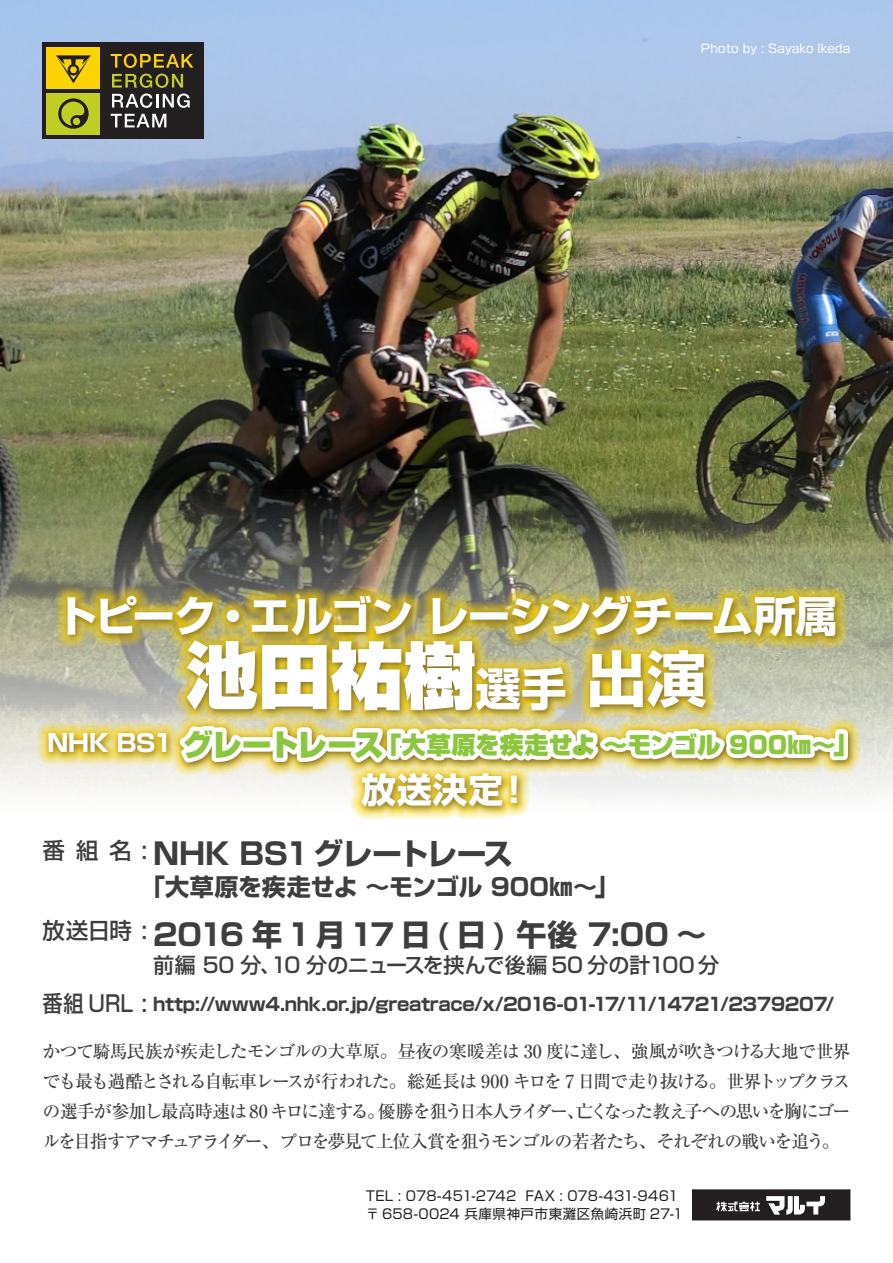
<style>
.page{position:relative;width:893px;height:1263px;background:#fff}
.page>*{position:absolute;margin:0;border:0;box-sizing:border-box;transform-origin:0 0}
.t1{font:900 72px "Shin Go Pro";color:#fff}
.t2{font:700 60px "Shin Go Pro";color:#fff}
.t3{font:700 42px "Shin Go Pro";letter-spacing:-.02em;color:#fff}
.t4{font:700 34.5px "Shin Go Pro";color:#fff}
.t5{font:700 30px "Shin Go Pro";letter-spacing:-.01em;color:#3e3e3f}
.t6{font:900 30px "Shin Go Pro";letter-spacing:-.035em;color:#8bc63e}
.t7{font:700 24px "Shin Go Pro";letter-spacing:-.01em;color:#3e3e3f}
.t8{font:900 24px "Shin Go Pro";letter-spacing:-.005em;color:#8bc63e}
.t9{font:700 24px "Shin Go Pro";letter-spacing:-.005em;color:#fff}
.t10{font:500 22.5px "Shin Go Pro";color:#3e3e3f}
.t11{font:500 22.5px "Shin Go Pro";color:#3e3e3f;scale:.9 1}
.t12{font:500 21px "Shin Go Pro";letter-spacing:-.015em;color:#3e3e3f}
.t13{font:500 18px/30px "Ryumin Pro";letter-spacing:-.075em;color:#3e3e3f;text-align:right}
.t14{font:700 18px "Shin Go Pro";letter-spacing:-.02em;color:#3e3e3f}
.t15{font:500 18px "Ryumin Pro";letter-spacing:-.095em;color:#3e3e3f}
.t16{font:500 18px "Ryumin Pro";letter-spacing:-.055em;color:#3e3e3f}
.t17{font:13.5px/18.3px "Shin Go Pro";letter-spacing:.025em;color:#231f20}
.t18{font:13.5px "Shin Go Pro";letter-spacing:.005em;color:#231f20}
.t19{font:12px "Shin Go Pro";letter-spacing:.01em;color:#fff}
.s1{font-weight:700;font-size:45px}
</style>
<div class="page">
<img style="left:0;top:0;width:893px;height:820px">
<div style="left:693px;top:1190px;width:157px;height:30px;background:#231f20"></div>
<div style="left:692px;top:1189px;width:158px;height:31px;border:1px solid #231f20"></div>
<svg style="left:716px;top:1201px;width:44px;height:10px"></svg>
<svg style="left:766px;top:1196px;width:59px;height:19px"></svg>
<div style="left:36px;top:583px;width:825px;height:236px;background:#fed503;opacity:.8"></div>
<div style="left:43px;top:43px;width:161px;height:96px;background:#231f20"></div>
<div style="left:47px;top:47px;width:53px;height:41px;background:#fed304"></div>
<svg style="left:56px;top:55px;width:35px;height:28px"></svg>
<div style="left:47px;top:93px;width:53px;height:42px;background:#c1ce23"></div>
<svg style="left:58px;top:98px;width:31px;height:31px"></svg>
<svg style="left:111px;top:54px;width:82px;height:14px"></svg>
<svg style="left:112px;top:74px;width:78px;height:34px"></svg>
<svg style="left:111px;top:114px;width:55px;height:13px"></svg>
<div style="left:43px;top:591px;width:813px;height:224px;background:#231f20;opacity:.6"></div>
<svg style="left:170px;top:721px;width:81px;height:47px"></svg>
<svg style="left:268px;top:611px;width:584px;height:178px"></svg>
<p class="t19" style="left:701px;top:39px;width:151px">Photo by : Sayako Ikeda</p>
<h3 class="t3" style="left:55px;top:583px;width:784px">トピーク・エルゴンレーシングチーム所属</h3>
<h2 class="t2" style="left:587px;top:631px;width:122px">出演</h2>
<h1 class="t1" style="left:186px;top:619px;width:382px">池田祐樹<span class="s1">選手</span></h1>
<h3 class="t8" style="left:378px;top:725px;width:481px">「大草原を疾走せよ〜モンゴル 900㎞〜「</h3>
<h3 class="t6" style="left:183px;top:721px;width:202px">グレートレース</h3>
<h3 class="t9" style="left:47px;top:724px;width:127px">NHK BS1</h3>
<h3 class="t4" style="left:362px;top:763px;width:143px">放送決定</h3>
<h3 class="t4" style="left:497px;top:763px;width:36px">!</h3>
<h3 class="t5" style="left:153px;top:830px;width:361px">NHK BS1 グレートレース</h3>
<h3 class="t7" style="left:141px;top:867px;width:479px">「大草原を疾走せよ〜モンゴル 900㎞〜「</h3>
<h3 class="t5" style="left:153px;top:911px;width:555px">2016 年 1月17 日 ( 日 ) 午後 7:00 〜</h3>
<p class="t12" style="left:153px;top:948px;width:568px">前編 50 分 10 分のニュースを挟んで後編 50 分の計100 分</p>
<p class="t10" style="left:109px;top:831px;width:40px">名 :</p>
<p class="t10" style="left:43px;top:831px;width:24px">番</p>
<p class="t10" style="left:76px;top:831px;width:24px">組</p>
<p class="t10" style="left:43px;top:912px;width:106px">放送日時 :</p>
<p class="t12" style="left:260px;top:948px;width:22px">、</p>
<p class="t14" style="left:153px;top:990px;width:683px">http://www4.nhk.or.jp/greatrace x/ /2016-01-17/11/14721/2379207/</p>
<p class="t11" style="left:43px;top:985px;width:118px">番組 URL :</p>
<p class="t13" style="left:43px;top:1035px;width:809px">かつて騎馬民族が疾走したモンゴルの大草原。昼夜の寒暖差は 30 度に達し、強風が吹きつける大地で世界でも最も過酷とされる自転車レースが行われた。総延長は 900 キロを 7 日間で走り抜ける。世界トップクラス優勝を狙う日本人ライダー亡くなった教え子への思いを胸にゴー</p>
<p class="t16" style="left:43px;top:1097px;width:344px">の選手が参加し最高時速は 80 キロに達する。</p>
<p class="t13" style="left:567px;top:1095px;width:19px">、</p>
<p class="t15" style="left:43px;top:1127px;width:783px">ルを目指すアマチュアライダー、プロを夢見て上位入賞を狙うモンゴルの若者たち、それぞれの戦いを追う</p>
<p class="t13" style="left:822px;top:1125px;width:19px">。</p>
<p class="t17" style="left:366px;top:1185px;width:319px">TEL : 078-451-2742<br>〒 658-0024 兵庫県神戸市東灘区魚崎浜町 27-1</p>
<p class="t18" style="left:525px;top:1184px;width:154px">FAX : 078-431-9461</p>
</div>
